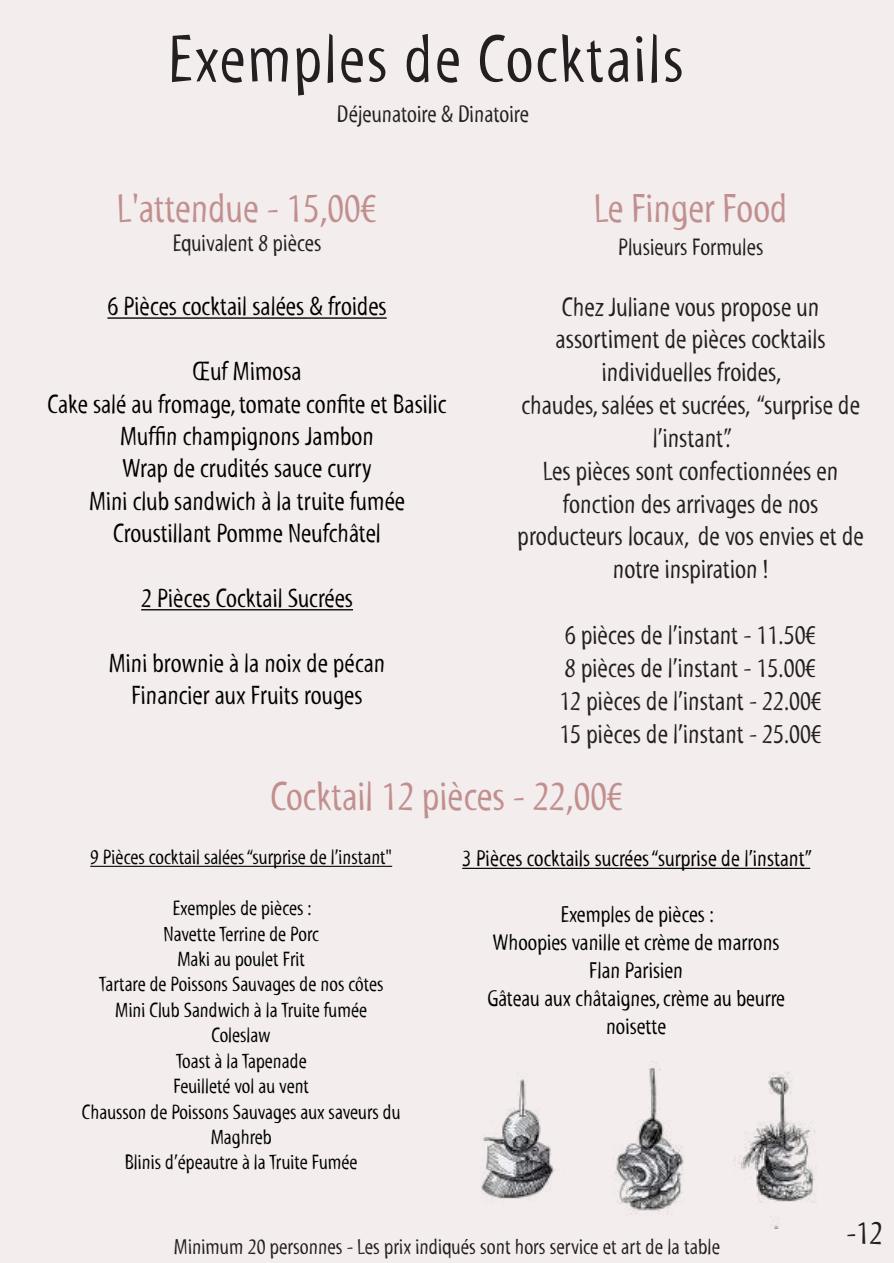
<style>
.page{position:relative;width:894px;height:1263px;background:#fff}
.page>*{position:absolute;margin:0;border:0;box-sizing:border-box;transform-origin:0 0}
.t1{font:68.4px "Myriad Std Tilt";letter-spacing:.03em;color:#231f20}
.t2{font:41.55px "Myriad Std Tilt";color:#c28f8f}
.t3{font:33.45px "Myriad Std Tilt";color:#231f20}
.t4{font:27.3px/32.8px "Myriad Std Tilt";color:#231f20;text-align:center}
.t5{font:27px/32.4px "Myriad Std Tilt";color:#000;text-align:center}
.t6{font:24.3px "Myriad Std Tilt";color:#231f20}
.t7{font:23.4px/28px "Myriad Std Tilt";color:#000;text-align:center}
.t8{font:22.2px "Myriad Std Tilt";color:#231f20}
.t9{font:21.15px/25.5px "Myriad Std Tilt";color:#000;text-align:center}
</style>
<div class="page">
<div style="left:0;top:0;width:893px;height:1263px;background:#f2ebeb"></div>
<hr style="left:107px;top:317px;width:279px;height:2px;background:#000">
<hr style="left:141px;top:609px;width:212px;height:1px;background:#000">
<hr style="left:90px;top:865px;width:302px;height:2px;background:#000">
<hr style="left:462px;top:867px;width:347px;height:2px;background:#000">
<img style="left:481px;top:1063px;width:334px;height:165px">
<h1 class="t1" style="left:167px;top:22px;width:517px">Exemples de Cocktails</h1>
<p class="t6" style="left:337px;top:101px;width:193px">Déjeunatoire &amp; Dinatoire</p>
<h2 class="t2" style="left:117px;top:186px;width:262px">L'attendue - 15,00€</h2>
<h2 class="t2" style="left:593px;top:186px;width:195px">Le Finger Food</h2>
<p class="t6" style="left:172px;top:230px;width:150px">Equivalent 8 pièces</p>
<p class="t6" style="left:617px;top:233px;width:147px">Plusieurs Formules</p>
<p class="t4" style="left:517px;top:291px;width:348px">Chez Juliane vous propose un assortiment de pièces cocktails individuelles froides,<br>chaudes, salées et sucrées, “surprise de l’instant”.<br>Les pièces sont confectionnées en fonction des arrivages de nos producteurs locaux, de vos envies et de notre inspiration !</p>
<p class="t5" style="left:107px;top:291px;width:281px">6 Pièces cocktail salées &amp; froides</p>
<p class="t5" style="left:47px;top:355px;width:400px">Œuf Mimosa<br>Cake salé au fromage, tomate confite et Basilic<br>Muffin champignons Jambon<br>Wrap de crudités sauce curry<br>Mini club sandwich à la truite fumée<br>Croustillant Pomme Neufchâtel</p>
<p class="t5" style="left:141px;top:582px;width:213px">2 Pièces Cocktail Sucrées</p>
<p class="t5" style="left:109px;top:647px;width:278px">Mini brownie à la noix de pécan<br>Financier aux Fruits rouges</p>
<p class="t4" style="left:559px;top:619px;width:264px;text-align:left">6 pièces de l’instant - 11.50€<br>8 pièces de l’instant - 15.00€<br>12 pièces de l’instant - 22.00€<br>15 pièces de l’instant - 25.00€</p>
<h2 class="t2" style="left:270px;top:773px;width:354px">Cocktail 12 pièces - 22,00€</h2>
<p class="t9" style="left:90px;top:845px;width:303px">9 Pièces cocktail salées “surprise de l’instant"</p>
<p class="t9" style="left:82px;top:895px;width:320px">Exemples de pièces :<br>Navette Terrine de Porc<br>Maki au poulet Frit<br>Tartare de Poissons Sauvages de nos côtes<br>Mini Club Sandwich à la Truite fumée<br>Coleslaw<br>Toast à la Tapenade<br>Feuilleté vol au vent<br>Chausson de Poissons Sauvages aux saveurs du<br>Maghreb<br>Blinis d’épeautre à la Truite Fumée</p>
<p class="t7" style="left:462px;top:844px;width:351px">3 Pièces cocktails sucrées “surprise de l’instant”</p>
<p class="t7" style="left:487px;top:900px;width:299px">Exemples de pièces :<br>Whoopies vanille et crème de marrons<br>Flan Parisien<br>Gâteau aux châtaignes, crème au beurre noisette</p>
<p class="t8" style="left:174px;top:1234px;width:547px">Minimum 20 personnes - Les prix indiqués sont hors service et art de la table</p>
<p class="t3" style="left:846px;top:1214px;width:38px">-12</p>
</div>
